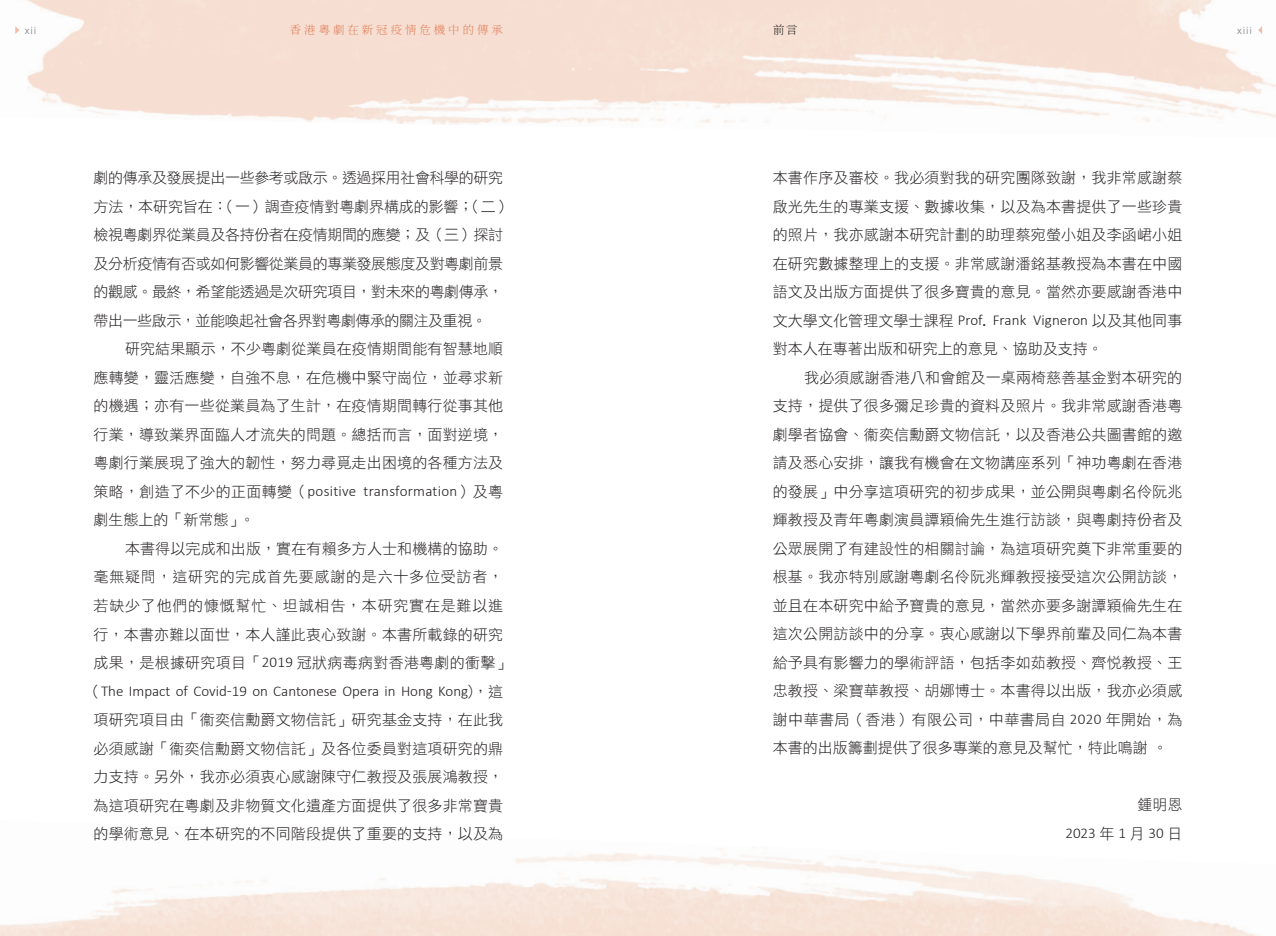
<style>
.page{position:relative;width:1276px;height:936px;background:#fff}
.page>*{position:absolute;margin:0;border:0;box-sizing:border-box;transform-origin:0 0}
.t1{font:15px/28.5px "DF Hei HK W3";letter-spacing:.01em;color:#231f20;text-align:justify}
.t2{font:15px/28.5px "DF Hei HK W3";letter-spacing:-.025em;color:#231f20}
.t3{font:300 15px "Calibri";color:#231f20}
.t4{font:15px "DF Hei HK W3";letter-spacing:.05em;color:#231f20}
.t5{font:300 15px "Calibri";letter-spacing:.02em;color:#231f20}
.t6{font:11.4px "Gen Wan Min TW L";letter-spacing:.2em;color:#e28360;scale:1.05 1}
.t7{font:11.4px "Gen Wan Min TW L";color:#231f20;scale:1.05 1}
.t8{font:300 11.25px "Calibri";letter-spacing:.075em;color:#808285}
.s1{font-family:"DF Hei HK W3";font-weight:400}
.s2{font-family:"Calibri";font-weight:300}
</style>
<div class="page">
<svg style="left:1258px;top:26px;width:4px;height:8px"></svg>
<svg style="left:15px;top:26px;width:4px;height:8px"></svg>
<p class="t8" style="left:25px;top:23px;width:13px">xii</p>
<p class="t6" style="left:289px;top:24px;width:205px">香港粵劇在新冠疫情危機中的傳承</p>
<p class="t7" style="left:773px;top:24px;width:25px">前言</p>
<p class="t8" style="left:1237px;top:23px;width:16px">xiii</p>
<p class="t2" style="left:94px;top:163px;width:419px">劇的傳承及發展提出一些參考或啟示。透過採用社會科學的研究方法，本研究旨在：（一）調查疫情對粵劇界構成的影響；（二）檢視粵劇界從業員及各持份者在疫情期間的應變；及（三）探討及分析疫情有否或如何影響從業員的專業發展態度及對粵劇前景的觀感。最終，希望能透過是次研究項目，對未來的粵劇傳承，帶出一些啟示，並能喚起社會各界對粵劇傳承的關注及重視。</p>
<p class="t1" style="left:94px;top:334px;width:411px;text-indent:31px">研究結果顯示，不少粵劇從業員在疫情期間能有智慧地順應轉變，靈活應變，自強不息，在危機中緊守崗位，並尋求新的機遇；亦有一些從業員為了生計，在疫情期間轉行從事其他行業，導致業界面臨人才流失的問題。總括而言，面對逆境，粵劇行業展現了強大的韌性，努力尋覓走出困境的各種方法及</p>
<p class="t5" style="left:94px;top:482px;width:411px"><span class="s1">策略，創造了不少的正面轉變（</span>positive transformation<span class="s1">）及粵</span></p>
<p class="t1" style="left:94px;top:505px;width:163px">劇生態上的「新常態」。</p>
<p class="t1" style="left:125px;top:534px;width:379px">本書得以完成和出版，實在有賴多方人士和機構的協助。</p>
<p class="t4" style="left:94px;top:569px;width:411px">毫無疑問，這研究的完成首先要感謝的是六十多位受訪者，</p>
<p class="t4" style="left:94px;top:597px;width:411px">若缺少了他們的慷慨幫忙、坦誠相告，本研究實在是難以進</p>
<p class="t1" style="left:94px;top:619px;width:411px">行，本書亦難以面世，本人謹此衷心致謝。本書所載錄的研究</p>
<p class="t1" style="left:94px;top:648px;width:419px">成果，是根據研究項目「<span class="s2">2019</span> 冠狀病毒病對香港粵劇的衝擊」</p>
<p class="t3" style="left:86px;top:681px;width:418px"><span class="s1">（</span>The Impact of Covid<span class="s1">-</span>19 on Cantonese Opera in Hong Kong<span class="s1">)，這</span></p>
<p class="t1" style="left:94px;top:705px;width:411px">項研究項目由「衞奕信勳爵文物信託」研究基金支持，在此我必須感謝「衞奕信勳爵文物信託」及各位委員對這項研究的鼎力支持。另外，我亦必須衷心感謝陳守仁教授及張展鴻教授，為這項研究在粵劇及非物質文化遺產方面提供了很多非常寶貴的學術意見、在本研究的不同階段提供了重要的支持，以及為</p>
<p class="t1" style="left:773px;top:163px;width:411px">本書作序及審校。我必須對我的研究團隊致謝，我非常感謝蔡啟光先生的專業支援、數據收集，以及為本書提供了一些珍貴的照片，我亦感謝本研究計劃的助理蔡宛螢小姐及李函峮小姐在研究數據整理上的支援。非常感謝潘銘基教授為本書在中國語文及出版方面提供了很多寶貴的意見。當然亦要感謝香港中文大學文化管理文學士課程 <span class="s2">Prof</span>. <span class="s2">Frank Vigneron</span> 以及其他同事對本人在專著出版和研究上的意見、協助及支持。</p>
<p class="t1" style="left:773px;top:363px;width:411px;text-indent:31px">我必須感謝香港八和會館及一桌兩椅慈善基金對本研究的支持，提供了很多彌足珍貴的資料及照片。我非常感謝香港粵劇學者協會、衞奕信勳爵文物信託，以及香港公共圖書館的邀請及悉心安排，讓我有機會在文物講座系列「神功粵劇在香港的發展」中分享這項研究的初步成果，並公開與粵劇名伶阮兆輝教授及青年粵劇演員譚穎倫先生進行訪談，與粵劇持份者及公眾展開了有建設性的相關討論，為這項研究奠下非常重要的根基。我亦特別感謝粵劇名伶阮兆輝教授接受這次公開訪談，並且在本研究中給予寶貴的意見，當然亦要多謝譚穎倫先生在這次公開訪談中的分享。衷心感謝以下學界前輩及同仁為本書給予具有影響力的學術評語，包括李如茹教授、齊悅教授、王忠教授、梁寶華教授、胡娜博士。本書得以出版，我亦必須感謝中華書局（香港）有限公司，中華書局自 <span class="s2">2020</span> 年開始，為本書的出版籌劃提供了很多專業的意見及幫忙，特此鳴謝。</p>
<p class="t1" style="left:1137px;top:790px;width:46px">鍾明恩</p>
<p class="t3" style="left:1065px;top:824px;width:118px">2023<span class="s1">年</span>1<span class="s1">月</span>30<span class="s1">日</span></p>
</div>
